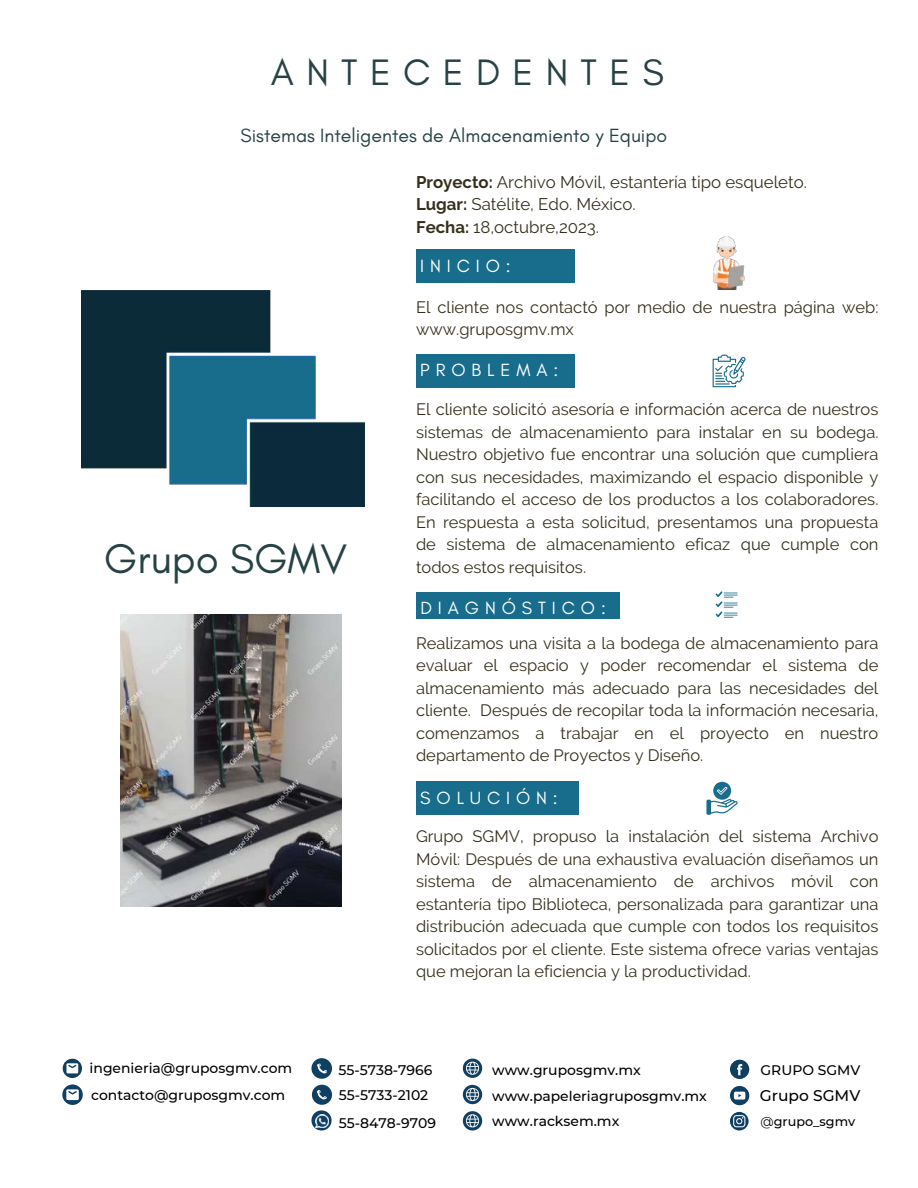
<style>
.page{position:relative;width:918px;height:1188px;background:#fff}
.page>*{position:absolute;margin:0;border:0;box-sizing:border-box;transform-origin:0 0}
.t1{font:42px "Glacial Indifference";color:#274245}
.t2{font:37.5px "Glacial Indifference";letter-spacing:.33em;color:#274245}
.t3{font:19.5px "Glacial Indifference";color:#274245}
.t4{font:18px "Glacial Indifference";letter-spacing:.33em;color:#fff}
.t5{font:16.8px/22.5px "Raleway";color:#34301d}
.t6{font:16.5px/22.5px "Raleway";color:#34301d;text-align:justify}
.t7{font:500 15.45px "Montserrat";color:#000}
.t8{font:500 13.95px/25.2px "Montserrat";color:#000}
.t9{font:500 12.75px "Montserrat";color:#000}
.s1{font-weight:700}
.s2{font-weight:400}
</style>
<div class="page">
<div style="left:416px;top:249px;width:158px;height:33px;background:#186d8c"></div>
<div style="left:416px;top:354px;width:158px;height:33px;background:#186d8c"></div>
<img style="left:82px;top:290px;width:282px;height:216px">
<img style="left:714px;top:237px;width:30px;height:52px">
<svg style="left:713px;top:355px;width:32px;height:32px"></svg>
<div style="left:416px;top:782px;width:162px;height:33px;background:#186d8c"></div>
<div style="left:706px;top:800px;width:5px;height:14px;background:#186d8c"></div>
<svg style="left:709px;top:782px;width:29px;height:32px"></svg>
<div style="left:416px;top:592px;width:204px;height:27px;background:#186d8c"></div>
<svg style="left:715px;top:591px;width:22px;height:27px"></svg>
<svg style="left:63px;top:1059px;width:19px;height:19px"></svg>
<svg style="left:62px;top:1084px;width:21px;height:21px"></svg>
<svg style="left:730px;top:1060px;width:19px;height:19px"></svg>
<svg style="left:730px;top:1086px;width:19px;height:19px"></svg>
<svg style="left:463px;top:1059px;width:19px;height:19px"></svg>
<svg style="left:463px;top:1085px;width:19px;height:19px"></svg>
<svg style="left:463px;top:1111px;width:19px;height:20px"></svg>
<svg style="left:311px;top:1058px;width:21px;height:21px"></svg>
<svg style="left:730px;top:1112px;width:18px;height:18px"></svg>
<svg style="left:311px;top:1085px;width:21px;height:46px"></svg>
<img style="left:120px;top:614px;width:222px;height:293px">
<h2 class="t2" style="left:271px;top:50px;width:395px">ANTECEDENTES</h2>
<p class="t3" style="left:241px;top:124px;width:428px">Sistemas Inteligentes de Almacenamiento y Equipo</p>
<p class="t5" style="left:416px;top:170px;width:392px"><span class="s1">Proyecto:</span> Archivo Móvil, estantería tipo esqueleto.<br><span class="s1">Lugar:</span> Satélite, Edo. México.<br><span class="s1">Fecha:</span> 18,octubre,2023.</p>
<p class="t4" style="left:420px;top:254px;width:92px">INICIO:</p>
<p class="t6" style="left:416px;top:295px;width:464px">El cliente nos contactó por medio de nuestra página web: www.gruposgmv.mx</p>
<h1 class="t1" style="left:104px;top:534px;width:244px">Grupo SGMV</h1>
<p class="t4" style="left:420px;top:359px;width:139px">PROBLEMA:</p>
<p class="t6" style="left:416px;top:398px;width:464px">El cliente solicitó asesoría e información acerca de nuestros sistemas de almacenamiento para instalar en su bodega.<br>Nuestro objetivo fue encontrar una solución que cumpliera con sus necesidades, maximizando el espacio disponible y facilitando el acceso de los productos a los colaboradores.<br>En respuesta a esta solicitud, presentamos una propuesta de sistema de almacenamiento eficaz que cumple con todos estos requisitos.</p>
<p class="t4" style="left:420px;top:597px;width:187px">DIAGNÓSTICO:</p>
<p class="t6" style="left:416px;top:632px;width:464px">Realizamos una visita a la bodega de almacenamiento para evaluar el espacio y poder recomendar el sistema de almacenamiento más adecuado para las necesidades del cliente. Después de recopilar toda la información necesaria, comenzamos a trabajar en el proyecto en nuestro departamento de Proyectos y Diseño.</p>
<p class="t4" style="left:420px;top:787px;width:139px">SOLUCIÓN:</p>
<p class="t6" style="left:416px;top:825px;width:464px">Grupo SGMV, propuso la instalación del sistema Archivo Móvil: Después de una exhaustiva evaluación diseñamos un sistema de almacenamiento de archivos móvil con estantería tipo Biblioteca, personalizada para garantizar una distribución adecuada que cumple con todos los requisitos solicitados por el cliente. Este sistema ofrece varias ventajas que mejoran la eficiencia y la productividad.</p>
<p class="t8" style="left:90px;top:1055px;width:204px;line-height:26.5px">ingenieria@gruposgmv.com contacto@gruposgmv.com</p>
<p class="t8" style="left:338px;top:1057px;width:96px">55-5738-7966</p>
<p class="t8" style="left:492px;top:1057px;width:150px">www.gruposgmv.mx</p>
<p class="t8" style="left:761px;top:1058px;width:101px">GRUPO SGMV</p>
<p class="t8" style="left:339px;top:1082px;width:91px">55-5733-2102</p>
<p class="t8" style="left:492px;top:1083px;width:216px">www.papeleriagruposgmv.mx www.racksem.mx</p>
<p class="t8" style="left:339px;top:1111px;width:99px">55-8478-9709</p>
<p class="t7" style="left:760px;top:1086px;width:102px">Grupo SGMV</p>
<p class="t9" style="left:761px;top:1114px;width:96px"><span class="s2">@</span>grupo_sgmv</p>
</div>
